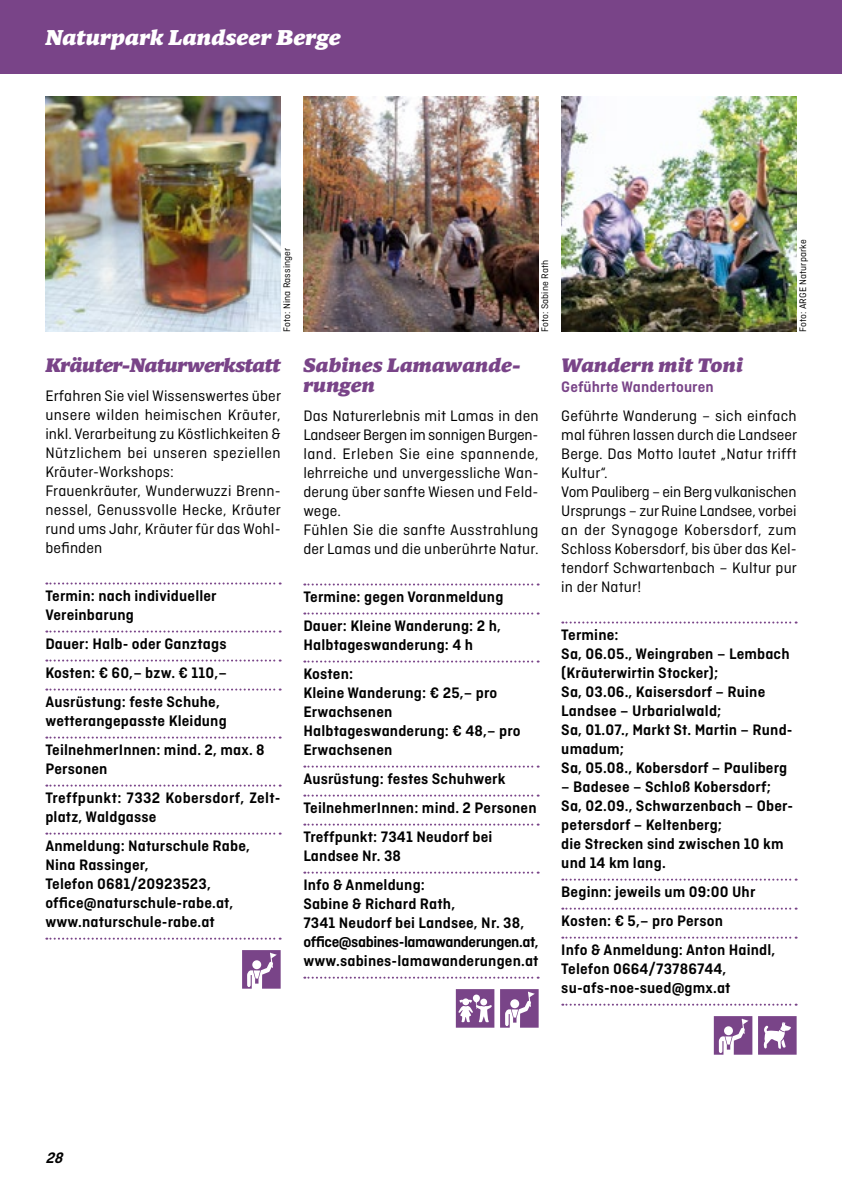
<style>
.page{position:relative;width:842px;height:1191px;background:#fff}
.page>*{position:absolute;margin:0;border:0;box-sizing:border-box;transform-origin:0 0}
.t1{font:italic 900 22px "Mundo Serif";letter-spacing:.01em;color:#fff}
.t2{font:italic 900 20px/20px "Mundo Serif";letter-spacing:.01em;color:#794488}
.t3{font:italic 900 20px "Mundo Serif";letter-spacing:-.02em;color:#794488}
.t4{font:600 16px/19px "Ciutadella";letter-spacing:.01em;color:#000}
.t5{font:16px/19px "Ciutadella";letter-spacing:.01em;color:#000}
.t6{font:600 16px "Ciutadella";letter-spacing:.005em;color:#794488}
.t7{font:italic 600 16px "Ciutadella";color:#000}
.t8{font:10px "Ciutadella";letter-spacing:.01em;color:#000}
</style>
<div class="page">
<div style="left:0;top:0;width:842px;height:74px;background:#794488"></div>
<svg style="left:562px;top:621px;width:235px;height:2px"></svg>
<svg style="left:562px;top:878px;width:235px;height:2px"></svg>
<svg style="left:562px;top:907px;width:235px;height:2px"></svg>
<svg style="left:562px;top:936px;width:235px;height:2px"></svg>
<svg style="left:562px;top:1003px;width:235px;height:2px"></svg>
<svg style="left:758px;top:1016px;width:39px;height:38px"></svg>
<svg style="left:714px;top:1016px;width:38px;height:38px"></svg>
<img style="left:561px;top:96px;width:236px;height:236px">
<svg style="left:304px;top:583px;width:235px;height:2px"></svg>
<svg style="left:304px;top:612px;width:235px;height:2px"></svg>
<svg style="left:304px;top:660px;width:235px;height:2px"></svg>
<svg style="left:304px;top:765px;width:235px;height:2px"></svg>
<svg style="left:304px;top:794px;width:235px;height:2px"></svg>
<svg style="left:304px;top:823px;width:235px;height:2px"></svg>
<svg style="left:304px;top:871px;width:235px;height:2px"></svg>
<svg style="left:304px;top:976px;width:235px;height:2px"></svg>
<svg style="left:456px;top:989px;width:38px;height:38px"></svg>
<svg style="left:500px;top:989px;width:39px;height:38px"></svg>
<img style="left:303px;top:96px;width:236px;height:236px">
<svg style="left:46px;top:582px;width:235px;height:2px"></svg>
<svg style="left:46px;top:630px;width:235px;height:2px"></svg>
<svg style="left:46px;top:659px;width:235px;height:2px"></svg>
<svg style="left:46px;top:688px;width:235px;height:2px"></svg>
<svg style="left:46px;top:736px;width:235px;height:2px"></svg>
<svg style="left:46px;top:784px;width:235px;height:2px"></svg>
<svg style="left:46px;top:832px;width:235px;height:2px"></svg>
<svg style="left:46px;top:937px;width:235px;height:2px"></svg>
<svg style="left:242px;top:950px;width:39px;height:38px"></svg>
<img style="left:45px;top:96px;width:236px;height:236px">
<h1 class="t1" style="left:45px;top:21px;width:297px">Naturpark Landseer Berge</h1>
<p class="t8" style="left:281px;top:332px;width:85px;rotate:-90deg">Foto: Nina Rassinger</p>
<p class="t3" style="left:45px;top:350px;width:237px">Kräuter-Naturwerkstatt</p>
<p class="t5" style="left:45px;top:386px;width:237px">Erfahren Sie viel Wissenswertes über unsere wilden heimischen Kräuter, inkl. Verarbeitung zu Köstlichkeiten &amp;<br>Nützlichem bei unseren speziellen<br>Kräuter-Workshops:<br>Frauenkräuter, Wunderwuzzi Brenn&shy;nessel, Genussvolle Hecke, Kräuter rund ums Jahr, Kräuter für das Wohl&shy;befinden</p>
<p class="t4" style="left:45px;top:586px;width:173px">Termin: nach individueller<br>Vereinbarung</p>
<p class="t4" style="left:45px;top:629px;width:183px;line-height:29px;text-align:justify">Dauer: Halb- oder Ganztags Kosten: € 60,– bzw. € 110,– Ausrüstung: feste Schuhe,</p>
<p class="t4" style="left:45px;top:706px;width:221px;line-height:29px">wetterangepasste Kleidung<br>TeilnehmerInnen: mind. 2, max. 8</p>
<p class="t4" style="left:45px;top:754px;width:237px;line-height:29px">Personen<br>Treffpunkt: 7332 Kobersdorf, Zelt-</p>
<p class="t4" style="left:45px;top:802px;width:206px;line-height:29px">platz, Waldgasse<br>Anmeldung: Naturschule Rabe,</p>
<p class="t4" style="left:45px;top:855px;width:190px">Nina Rassinger,<br>Telefon 0681/20923523, office@naturschule-rabe.at, www.naturschule-rabe.at</p>
<p class="t8" style="left:539px;top:332px;width:73px;rotate:-90deg">Foto: Sabine Rath</p>
<p class="t2" style="left:303px;top:354px;width:219px">Sabines Lamawande&shy;rungen</p>
<p class="t5" style="left:303px;top:406px;width:237px">Das Naturerlebnis mit Lamas in den<br>Landseer Bergen im sonnigen Burgen&shy;land. Erleben Sie eine spannende, lehrreiche und unvergessliche Wan&shy;derung über sanfte Wiesen und Feld&shy;wege.<br>Fühlen Sie die sanfte Ausstrahlung der Lamas und die unberührte Natur.</p>
<p class="t4" style="left:303px;top:582px;width:202px;line-height:29px">Termine: gegen Voranmeldung<br>Dauer: Kleine Wanderung: 2 h,</p>
<p class="t4" style="left:303px;top:630px;width:171px;line-height:29px">Halbtageswanderung: 4 h<br>Kosten:</p>
<p class="t4" style="left:303px;top:683px;width:219px">Kleine Wanderung: € 25,– pro<br>Erwachsenen<br>Halbtageswanderung: € 48,– pro<br>Erwachsenen</p>
<p class="t4" style="left:303px;top:764px;width:235px;line-height:29px">Ausrüstung: festes Schuhwerk<br>TeilnehmerInnen: mind. 2 Personen<br>Treffpunkt: 7341 Neudorf bei</p>
<p class="t4" style="left:303px;top:841px;width:123px;line-height:29px">Landsee Nr. 38<br>Info &amp; Anmeldung:</p>
<p class="t4" style="left:303px;top:894px;width:237px">Sabine &amp; Richard Rath,<br>7341 Neudorf bei Landsee, Nr. 38, office@sabines-lamawanderungen.at, www.sabines-lamawanderungen.at</p>
<p class="t8" style="left:797px;top:332px;width:94px;rotate:-90deg">Foto: ARGE Naturparke</p>
<p class="t2" style="left:561px;top:354px;width:183px">Wandern mit Toni</p>
<p class="t6" style="left:561px;top:378px;width:154px">Geführte Wandertouren</p>
<p class="t5" style="left:561px;top:406px;width:237px">Geführte Wanderung – sich einfach mal führen lassen durch die Landseer<br>Berge. Das Motto lautet „Natur trifft<br>Kultur“.<br>Vom Pauliberg – ein Berg vulkanischen<br>Ursprungs – zur Ruine Landsee, vorbei an der Synagoge Kobersdorf, zum<br>Schloss Kobersdorf, bis über das Kel&shy;tendorf Schwartenbach – Kultur pur in der Natur!</p>
<p class="t4" style="left:561px;top:625px;width:233px">Termine:<br>Sa, 06.05., Weingraben – Lembach (Kräuterwirtin Stocker);<br>Sa, 03.06., Kaisersdorf – Ruine<br>Landsee – Urbarialwald;<br>Sa, 01.07., Markt St. Martin – Rund&shy;umadum;<br>Sa, 05.08., Kobersdorf – Pauliberg</p>
<p class="t4" style="left:561px;top:777px;width:233px">– Badesee – Schloß Kobersdorf;<br>Sa, 02.09., Schwarzenbach – Ober&shy;petersdorf – Keltenberg;<br>die Strecken sind zwischen 10 km und 14 km lang.</p>
<p class="t4" style="left:561px;top:877px;width:216px;line-height:29px">Beginn: jeweils um 09:00 Uhr<br>Kosten: € 5,– pro Person<br>Info &amp; Anmeldung: Anton Haindl,</p>
<p class="t4" style="left:561px;top:959px;width:171px">Telefon 0664/73786744, su-afs-noe-sued@gmx.at</p>
<p class="t7" style="left:45px;top:1149px;width:23px">28</p>
</div>
